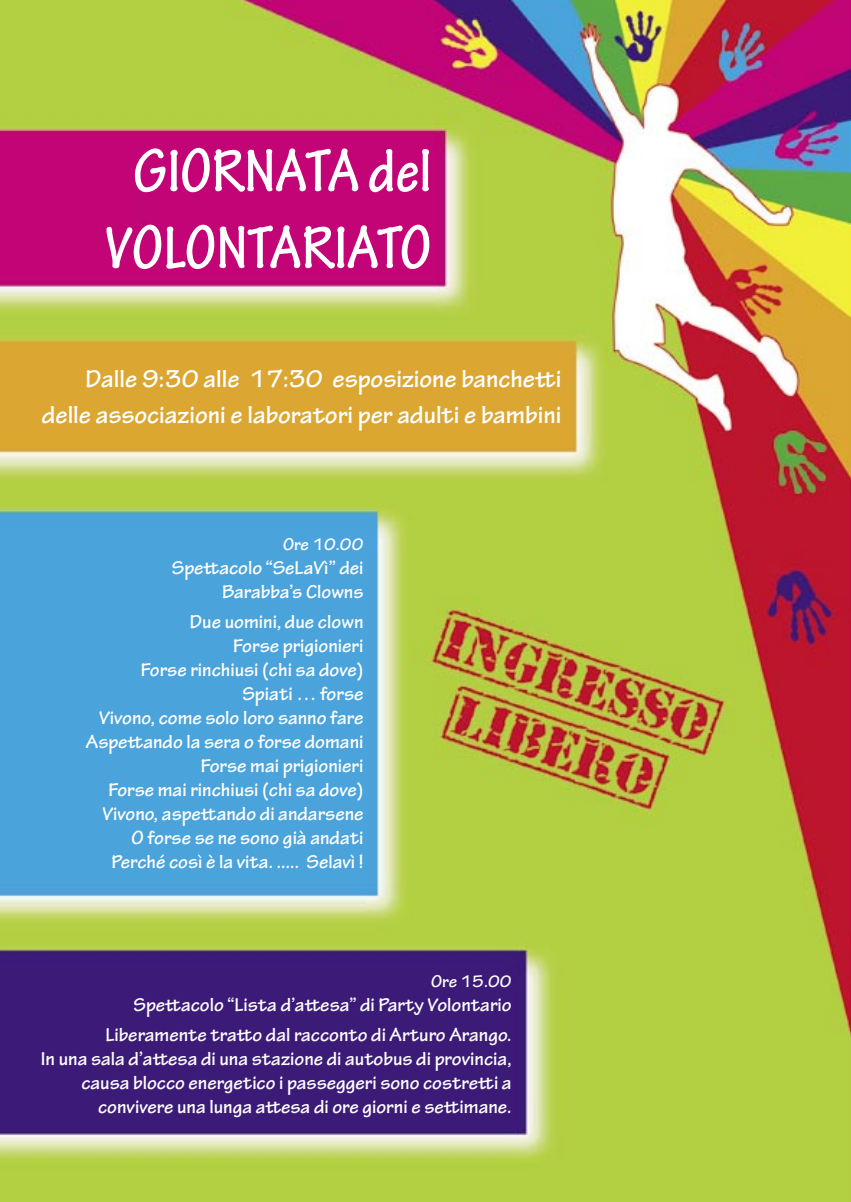
<style>
.page{position:relative;width:851px;height:1202px;background:#fff}
.page>*{position:absolute;margin:0;border:0;box-sizing:border-box;transform-origin:0 0}
.t1{font:700 condensed 64px "Tekton Pro";color:#fff}
.t2{font:700 26px "Tekton Pro";color:#fff}
.t3{font:700 20px "Tekton Pro";color:#fff}
.t4{font:700 18px "Tekton Pro";color:#fff}
</style>
<div class="page">
<img style="left:0;top:0;width:850px;height:1202px">
<p class="t1" style="left:133px;top:134px;width:300px">GIORNATA del</p>
<p class="t1" style="left:104px;top:210px;width:328px">VOLONTARIATO</p>
<p class="t2" style="left:85px;top:363px;width:477px">Dalle 9:30 alle 17:30 esposizione banchetti</p>
<p class="t2" style="left:42px;top:399px;width:520px">delle associazioni e laboratori per adulti e bambini</p>
<p class="t4" style="left:283px;top:534px;width:82px">Ore 10.00</p>
<p class="t3" style="left:172px;top:556px;width:193px">Spettacolo “SeLaVì” dei</p>
<p class="t3" style="left:222px;top:580px;width:143px">Barabba’s Clowns</p>
<p class="t3" style="left:190px;top:610px;width:175px">Due uomini, due clown</p>
<p class="t3" style="left:233px;top:634px;width:132px">Forse prigionieri</p>
<p class="t3" style="left:141px;top:658px;width:224px">Forse rinchiusi (chi sa dove)</p>
<p class="t3" style="left:242px;top:682px;width:123px">Spiati … forse</p>
<p class="t3" style="left:99px;top:706px;width:266px">Vivono, come solo loro sanno fare</p>
<p class="t3" style="left:86px;top:730px;width:279px">Aspettando la sera o forse domani</p>
<p class="t3" style="left:201px;top:754px;width:164px">Forse mai prigionieri</p>
<p class="t3" style="left:108px;top:778px;width:256px">Forse mai rinchiusi (chi sa dove)</p>
<p class="t3" style="left:102px;top:802px;width:262px">Vivono, aspettando di andarsene</p>
<p class="t3" style="left:131px;top:826px;width:233px">O forse se ne sono già andati</p>
<p class="t3" style="left:111px;top:850px;width:253px">Perché così è la vita. ..... Selavì !</p>
<p class="t4" style="left:431px;top:970px;width:82px">Ore 15.00</p>
<p class="t3" style="left:133px;top:992px;width:380px">Spettacolo “Lista d’attesa” di Party Volontario</p>
<p class="t3" style="left:105px;top:1022px;width:408px">Liberamente tratto dal racconto di Arturo Arango.</p>
<p class="t3" style="left:41px;top:1046px;width:472px">In una sala d’attesa di una stazione di autobus di provincia,</p>
<p class="t3" style="left:81px;top:1070px;width:431px">causa blocco energetico i passeggeri sono costretti a</p>
<p class="t3" style="left:98px;top:1094px;width:415px">convivere una lunga attesa di ore giorni e settimane.</p>
</div>
